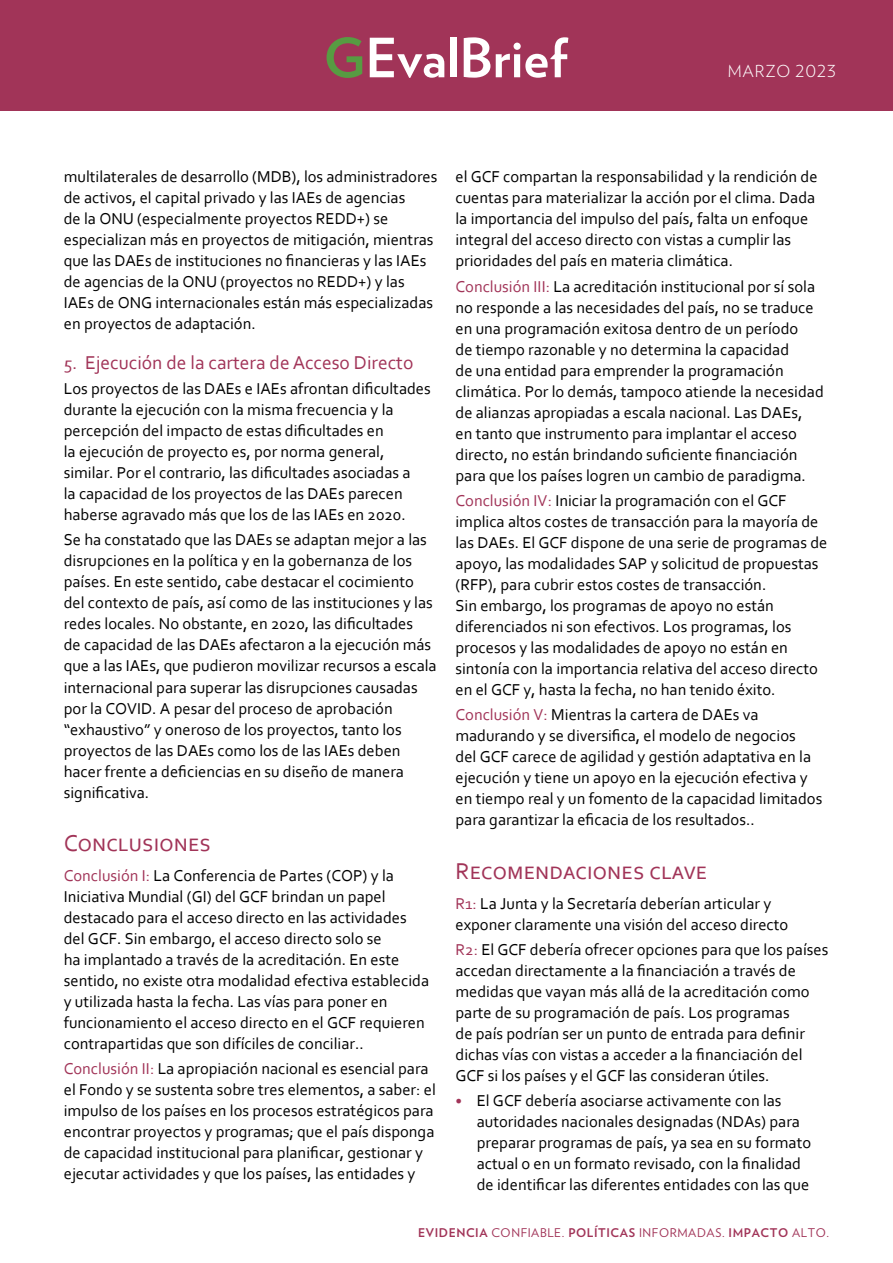
<style>
.page{position:relative;width:893px;height:1263px;background:#fff}
.page>*{position:absolute;margin:0;border:0;box-sizing:border-box;transform-origin:0 0}
.t1{font:700 54px "Verlag";color:#fff}
.t2{font:24px "Corbel";color:#a13458}
.t3{font:19.5px "Corbel";color:#a13458}
.t4{font:16.5px/21px "Corbel";color:#000}
.t5{font:300 16.5px "Verlag";letter-spacing:.05em;color:#fff}
.t6{font:12px "Verlag";letter-spacing:.05em;color:#a13458}
.s1{color:#579c42}
.s2{font-size:18px}
.s3{color:#a13458}
.s4{font-size:15px;color:#a13458}
.s5{font-weight:700}
</style>
<div class="page">
<div style="left:0;top:0;width:893px;height:111px;background:#a13458"></div>
<h1 class="t1" style="left:324px;top:15px;width:245px"><span class="s1">G</span>EvalBrief</h1>
<p class="t5" style="left:728px;top:59px;width:110px">MARZO 2023</p>
<p class="t4" style="left:64px;top:166px;width:375px">multilaterales de desarrollo (MDB), los administradores de activos, el capital privado y las IAEs de agencias<br>de la ONU (especialmente proyectos REDD+) se especializan más en proyectos de mitigación, mientras que las DAEs de instituciones no financieras y las IAEs de agencias de la ONU (proyectos no REDD+) y las IAEs de ONG internacionales están más especializadas en proyectos de adaptación.</p>
<p class="t3" style="left:64px;top:350px;width:351px"><span class="s2">5.</span> Ejecución de la cartera de Acceso Directo</p>
<p class="t4" style="left:64px;top:378px;width:369px">Los proyectos de las DAEs e IAEs afrontan dificultades durante la ejecución con la misma frecuencia y la percepción del impacto de estas dificultades en<br>la ejecución de proyecto es, por norma general, similar. Por el contrario, las dificultades asociadas a<br>la capacidad de los proyectos de las DAEs parecen haberse agravado más que los de las IAEs en 2020.</p>
<p class="t4" style="left:64px;top:529px;width:374px">Se ha constatado que las DAEs se adaptan mejor a las disrupciones en la política y en la gobernanza de los países. En este sentido, cabe destacar el cocimiento del contexto de país, así como de las instituciones y las redes locales. No obstante, en 2020, las dificultades<br>de capacidad de las DAEs afectaron a la ejecución más que a las IAEs, que pudieron movilizar recursos a escala internacional para superar las disrupciones causadas por la COVID. A pesar del proceso de aprobación “exhaustivo” y oneroso de los proyectos, tanto los proyectos de las DAEs como los de las IAEs deben hacer frente a deficiencias en su diseño de manera significativa.</p>
<h2 class="t2" style="left:64px;top:829px;width:149px">Conclusiones</h2>
<p class="t4" style="left:64px;top:864px;width:367px"><span class="s3">Conclusión I:</span> La Conferencia de Partes (COP) y la Iniciativa Mundial (GI) del GCF brindan un papel destacado para el acceso directo en las actividades del GCF. Sin embargo, el acceso directo solo se<br>ha implantado a través de la acreditación. En este sentido, no existe otra modalidad efectiva establecida y utilizada hasta la fecha. Las vías para poner en funcionamiento el acceso directo en el GCF requieren contrapartidas que son difíciles de conciliar..</p>
<p class="t4" style="left:64px;top:1058px;width:374px"><span class="s3">Conclusión II:</span> La apropiación nacional es esencial para el Fondo y se sustenta sobre tres elementos, a saber: el impulso de los países en los procesos estratégicos para encontrar proyectos y programas; que el país disponga de capacidad institucional para planificar, gestionar y ejecutar actividades y que los países, las entidades y</p>
<p class="t4" style="left:455px;top:166px;width:364px">el GCF compartan la responsabilidad y la rendición de cuentas para materializar la acción por el clima. Dada la importancia del impulso del país, falta un enfoque integral del acceso directo con vistas a cumplir las prioridades del país en materia climática.</p>
<p class="t4" style="left:455px;top:275px;width:370px"><span class="s3">Conclusión III:</span> La acreditación institucional por sí sola no responde a las necesidades del país, no se traduce en una programación exitosa dentro de un período<br>de tiempo razonable y no determina la capacidad<br>de una entidad para emprender la programación climática. Por lo demás, tampoco atiende la necesidad de alianzas apropiadas a escala nacional. Las DAEs,<br>en tanto que instrumento para implantar el acceso directo, no están brindando suficiente financiación para que los países logren un cambio de paradigma.</p>
<p class="t4" style="left:455px;top:490px;width:373px"><span class="s3">Conclusión IV:</span> Iniciar la programación con el GCF implica altos costes de transacción para la mayoría de las DAEs. El GCF dispone de una serie de programas de apoyo, las modalidades SAP y solicitud de propuestas (RFP), para cubrir estos costes de transacción.<br>Sin embargo, los programas de apoyo no están diferenciados ni son efectivos. Los programas, los procesos y las modalidades de apoyo no están en sintonía con la importancia relativa del acceso directo en el GCF y, hasta la fecha, no han tenido éxito.</p>
<p class="t4" style="left:455px;top:704px;width:368px"><span class="s3">Conclusión V:</span> Mientras la cartera de DAEs va madurando y se diversifica, el modelo de negocios<br>del GCF carece de agilidad y gestión adaptativa en la ejecución y tiene un apoyo en la ejecución efectiva y en tiempo real y un fomento de la capacidad limitados para garantizar la eficacia de los resultados..</p>
<h2 class="t2" style="left:455px;top:856px;width:253px">Recomendaciones clave</h2>
<p class="t4" style="left:455px;top:892px;width:334px"><span class="s3">R1:</span> La Junta y la Secretaría deberían articular y exponer claramente una visión del acceso directo</p>
<p class="t4" style="left:455px;top:938px;width:374px"><span class="s3">R2:</span> El GCF debería ofrecer opciones para que los países accedan directamente a la financiación a través de medidas que vayan más allá de la acreditación como parte de su programación de país. Los programas<br>de país podrían ser un punto de entrada para definir dichas vías con vistas a acceder a la financiación del GCF si los países y el GCF las consideran útiles.</p>
<p class="t4" style="left:477px;top:1090px;width:336px;text-indent:-21px"><span class="s4">•</span> El GCF debería asociarse activamente con las autoridades nacionales designadas (NDAs) para preparar programas de país, ya sea en su formato actual o en un formato revisado, con la finalidad de identificar las diferentes entidades con las que</p>
<p class="t6" style="left:418px;top:1224px;width:413px"><span class="s5">EVIDENCIA</span> CONFIABLE. <span class="s5">POLÍTICAS</span> INFORMADAS. <span class="s5">IMPACTO</span> ALTO.</p>
</div>
